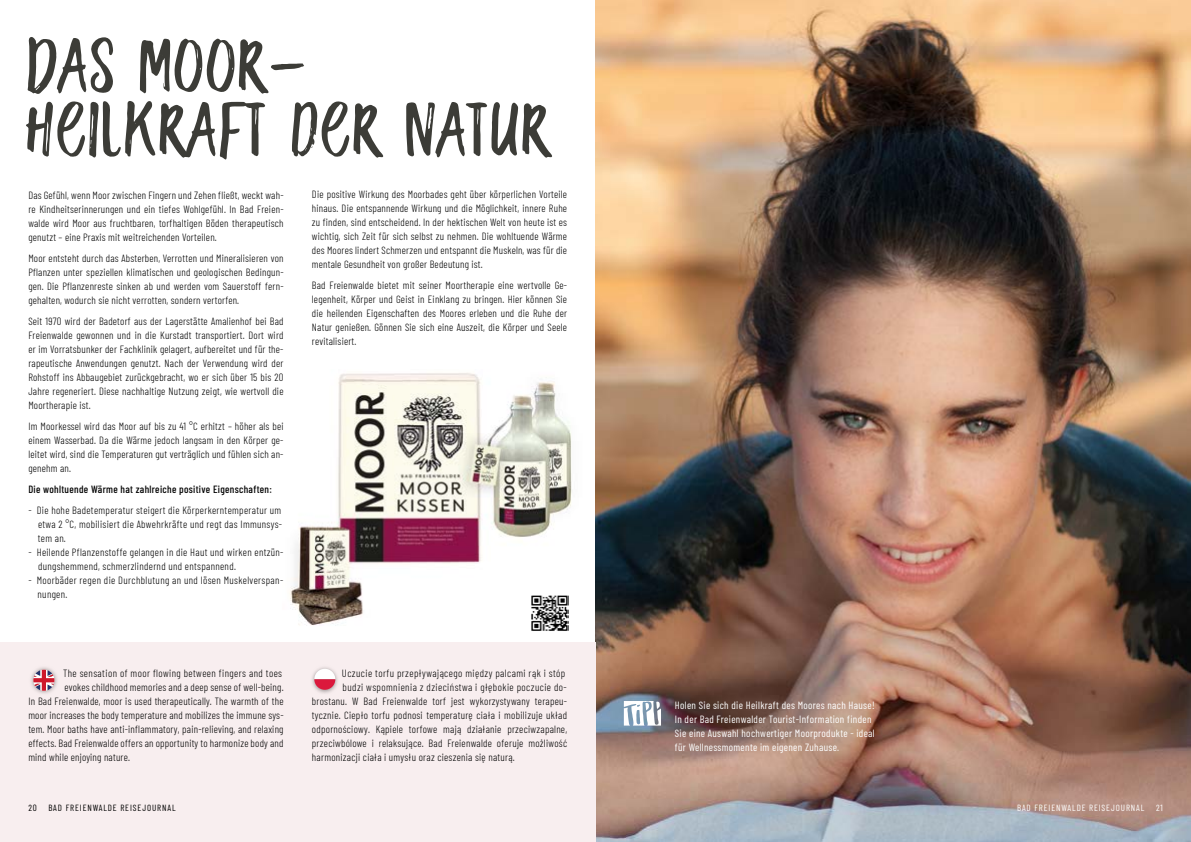
<style>
.page{position:relative;width:1191px;height:842px;background:#fff}
.page>*{position:absolute;margin:0;border:0;box-sizing:border-box;transform-origin:0 0}
.t1{font:72px/64px "Mistress Benedict";letter-spacing:.02em;color:#3c3c37}
.t2{font:300 10.5px/14px "Barlow Condensed";letter-spacing:.02em;color:#000;text-align:justify}
.t3{font:10.5px/14px "Barlow Condensed";letter-spacing:.03em;color:#fff}
.t4{font:300 10.5px "Barlow Condensed";letter-spacing:.04em;color:#000}
.t5{font:500 10.5px "Barlow Condensed";letter-spacing:.03em;color:#000}
.t6{font:9px "Barlow Condensed";letter-spacing:.1em;color:#fff}
.t7{font:9px "Barlow Condensed";letter-spacing:.1em;color:#000}
</style>
<div class="page">
<img style="left:289px;top:373px;width:283px;height:254px">
<img style="left:595px;top:0;width:596px;height:842px">
<div style="left:0;top:642px;width:595px;height:200px;background:#f8eeef"></div>
<img style="left:312px;top:667px;width:26px;height:27px">
<svg style="left:314px;top:669px;width:21px;height:21px"></svg>
<img style="left:31px;top:667px;width:26px;height:27px">
<svg style="left:33px;top:670px;width:21px;height:21px"></svg>
<svg style="left:624px;top:701px;width:37px;height:24px"></svg>
<img style="left:531px;top:594px;width:37px;height:37px">
<h1 class="t1" style="left:28px;top:33px;width:525px">DAS MOOR–<br>HEILKRAFT DER NATUR</h1>
<p class="t2" style="left:28px;top:187px;width:257px">Das Gefühl, wenn Moor zwischen Fingern und Zehen fließt, weckt wah&shy;re Kindheitserinnerungen und ein tiefes Wohlgefühl. In Bad Freien&shy;walde wird Moor aus fruchtbaren, torfhaltigen Böden therapeutisch genutzt – eine Praxis mit weitreichenden Vorteilen.</p>
<p class="t2" style="left:28px;top:250px;width:257px">Moor entsteht durch das Absterben, Verrotten und Mineralisieren von Pflanzen unter speziellen klimatischen und geologischen Bedingun&shy;gen. Die Pflanzenreste sinken ab und werden vom Sauerstoff fern&shy;gehalten, wodurch sie nicht verrotten, sondern vertorfen.</p>
<p class="t2" style="left:28px;top:313px;width:257px">Seit 1970 wird der Badetorf aus der Lagerstätte Amalienhof bei Bad Freienwalde gewonnen und in die Kurstadt transportiert. Dort wird er im Vorratsbunker der Fachklinik gelagert, aufbereitet und für the&shy;rapeutische Anwendungen genutzt. Nach der Verwendung wird der Rohstoff ins Abbaugebiet zurückgebracht, wo er sich über 15 bis 20<br>Jahre regeneriert. Diese nachhaltige Nutzung zeigt, wie wertvoll die Moortherapie ist.</p>
<p class="t2" style="left:28px;top:418px;width:257px">Im Moorkessel wird das Moor auf bis zu 41 °C erhitzt – höher als bei einem Wasserbad. Da die Wärme jedoch langsam in den Körper ge&shy;leitet wird, sind die Temperaturen gut verträglich und fühlen sich an&shy;genehm an.</p>
<p class="t5" style="left:28px;top:482px;width:245px">Die wohltuende Wärme hat zahlreiche positive Eigenschaften:</p>
<p class="t2" style="left:38px;top:502px;width:246px;text-indent:-9px">- Die hohe Badetemperatur steigert die Körperkerntemperatur um etwa 2 °C, mobilisiert die Abwehrkräfte und regt das Immunsys&shy;tem an.</p>
<p class="t2" style="left:38px;top:544px;width:247px;text-indent:-10px">- Heilende Pflanzenstoffe gelangen in die Haut und wirken entzün&shy;dungshemmend, schmerzlindernd und entspannend.</p>
<p class="t2" style="left:38px;top:572px;width:247px;text-indent:-9px">- Moorbäder regen die Durchblutung an und lösen Muskelverspan&shy;nungen.</p>
<p class="t4" style="left:63px;top:666px;width:221px">The sensation of moor flowing between fingers and toes</p>
<p class="t2" style="left:64px;top:680px;width:221px">evokes childhood memories and a deep sense of well-being.</p>
<p class="t2" style="left:28px;top:694px;width:257px">In Bad Freienwalde, moor is used therapeutically. The warmth of the</p>
<p class="t2" style="left:28px;top:708px;width:257px">moor increases the body temperature and mobilizes the immune sys-</p>
<p class="t2" style="left:28px;top:722px;width:257px">tem. Moor baths have anti-inflammatory, pain-relieving, and relaxing</p>
<p class="t2" style="left:28px;top:736px;width:257px">effects. Bad Freienwalde offers an opportunity to harmonize body and</p>
<p class="t2" style="left:28px;top:750px;width:103px">mind while enjoying nature.</p>
<p class="t7" style="left:28px;top:802px;width:10px">20</p>
<p class="t7" style="left:49px;top:802px;width:129px">BAD FREIENWALDE REISEJOURNAL</p>
<p class="t2" style="left:312px;top:186px;width:257px">Die positive Wirkung des Moorbades geht über körperlichen Vorteile hinaus. Die entspannende Wirkung und die Möglichkeit, innere Ruhe zu finden, sind entscheidend. In der hektischen Welt von heute ist es wichtig, sich Zeit für sich selbst zu nehmen. Die wohltuende Wärme des Moores lindert Schmerzen und entspannt die Muskeln, was für die mentale Gesundheit von großer Bedeutung ist.</p>
<p class="t2" style="left:312px;top:277px;width:257px">Bad Freienwalde bietet mit seiner Moortherapie eine wertvolle Ge&shy;legenheit, Körper und Geist in Einklang zu bringen. Hier können Sie die heilenden Eigenschaften des Moores erleben und die Ruhe der Natur genießen. Gönnen Sie sich eine Auszeit, die Körper und Seele revitalisiert.</p>
<p class="t4" style="left:342px;top:665px;width:225px">Uczucie torfu przepływającego między palcami rąk i stóp</p>
<p class="t4" style="left:343px;top:679px;width:226px">budzi wspomnienia z dzieciństwa i głębokie poczucie do-</p>
<p class="t2" style="left:312px;top:693px;width:257px">brostanu. W Bad Freienwalde torf jest wykorzystywany terapeu-</p>
<p class="t2" style="left:312px;top:707px;width:257px">tycznie. Ciepło torfu podnosi temperaturę ciała i mobilizuje układ</p>
<p class="t2" style="left:312px;top:721px;width:257px">odpornościowy. Kąpiele torfowe mają działanie przeciwzapalne,</p>
<p class="t2" style="left:312px;top:735px;width:257px">przeciwbólowe i relaksujące. Bad Freienwalde oferuje możliwość</p>
<p class="t2" style="left:312px;top:749px;width:204px">harmonizacji ciała i umysłu oraz cieszenia się naturą.</p>
<p class="t3" style="left:675px;top:697px;width:201px">Holen Sie sich die Heilkraft des Moores nach Hause!<br>In der Bad Freienwalder Tourist-Information finden Sie eine Auswahl hochwertiger Moorprodukte - ideal für Wellnessmomente im eigenen Zuhause.</p>
<p class="t6" style="left:1017px;top:802px;width:129px">BAD FREIENWALDE REISEJOURNAL</p>
<p class="t6" style="left:1156px;top:802px;width:8px">21</p>
</div>
